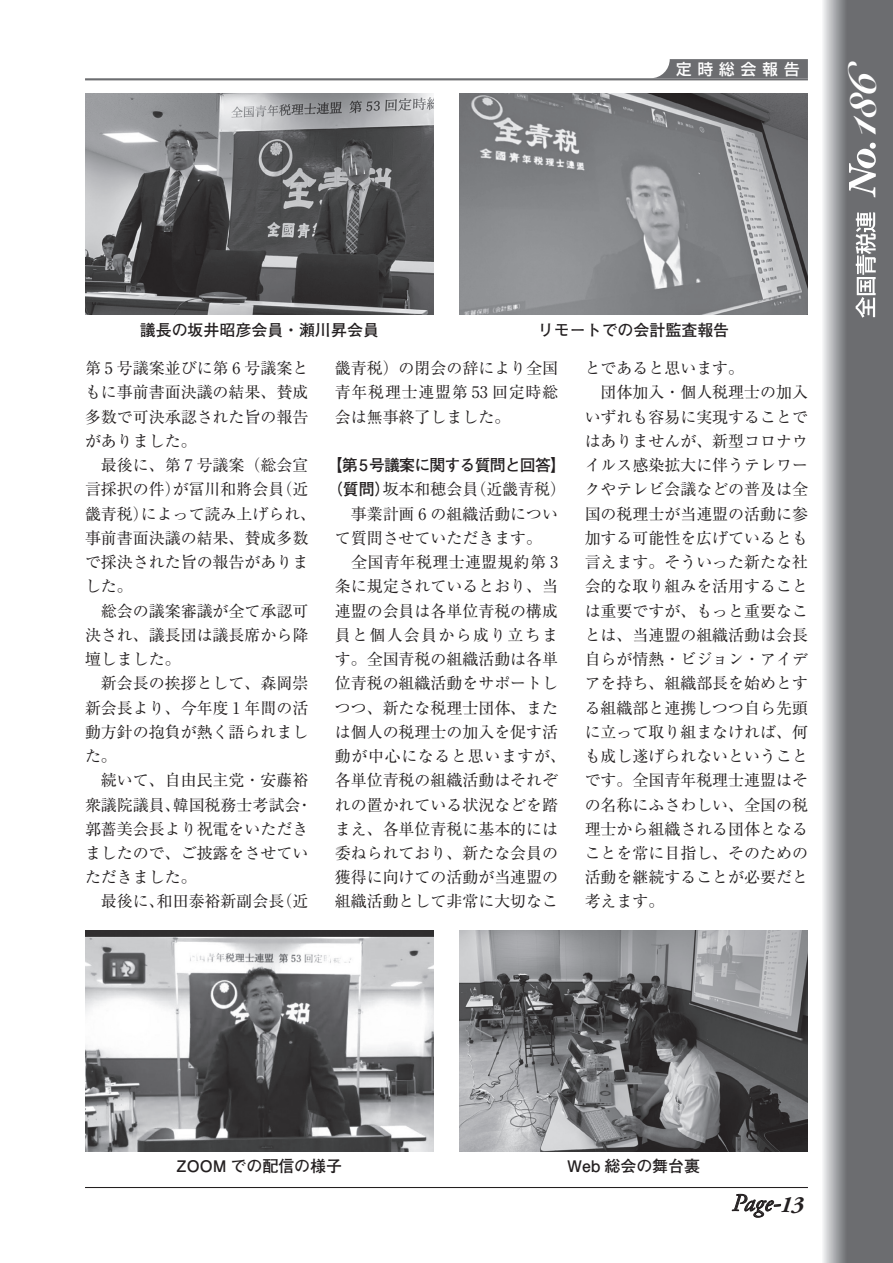
<style>
.page{position:relative;width:893px;height:1263px;background:#fff}
.page>*{position:absolute;margin:0;border:0;box-sizing:border-box;transform-origin:0 0}
.t1{font:900 40.35px "Snell Roundhand";color:#fff}
.t2{font:italic 24.45px "Adobe Garamond Pro";color:#231f20}
.t3{font:15.9px/24.3px "Ryumin Pr 6 N";color:#231f20}
.t4{font:700 15.9px "Futo Go B101 Pr 6 N";color:#231f20}
.t5{font:700 15.9px "Futo Go B101 Pro";letter-spacing:-.055em;color:#231f20}
.t6{font:500 15.45px "Shin Go Pr 6 N";letter-spacing:.4em;color:#fff}
.s1{font-family:"Futo Go B101 Pro";font-weight:700}
.s2{font-weight:700;font-size:23.4px}
</style>
<div class="page">
<svg style="left:823px;top:0;width:70px;height:1263px;background:#86878a"></svg>
<hr style="left:85px;top:78px;width:723px;height:2px;background:#6c6d70">
<svg style="left:654px;top:59px;width:154px;height:19px;background:#78797b"></svg>
<svg style="left:856px;top:212px;width:20px;height:106px"></svg>
<svg style="left:849px;top:143px;width:27px;height:54px"></svg>
<img style="left:85px;top:94px;width:349px;height:221px">
<img style="left:459px;top:930px;width:349px;height:221px">
<img style="left:459px;top:94px;width:349px;height:221px">
<img style="left:85px;top:930px;width:349px;height:221px">
<svg style="left:732px;top:1194px;width:49px;height:23px"></svg>
<hr style="left:85px;top:1187px;width:723px;height:1px;background:#231f20">
<p class="t6" style="left:676px;top:57px;width:125px">定時総会報告</p>
<h1 class="t1" style="left:838px;top:135px;width:75px;rotate:-90deg">186</h1>
<p class="t4" style="left:140px;top:317px;width:241px">議長の坂井昭彦会員・瀬川昇会員</p>
<p class="t4" style="left:538px;top:317px;width:193px">リモートでの会計監査報告</p>
<p class="t3" style="left:85px;top:355px;width:233px">第 5 号議案並びに第 6 号議案ともに事前書面決議の結果、賛成多数で可決承認された旨の報告がありました。<br>　最後に、第 7 号議案（総会宣言採択の件）が冨川和將会員（近畿青税）によって読み上げられ、事前書面決議の結果、賛成多数で採決された旨の報告がありました。<br>　総会の議案審議が全て承認可決され、議長団は議長席から降壇しました。<br>　新会長の挨拶として、森岡崇新会長より、今年度 1 年間の活動方針の抱負が熱く語られました。<br>　続いて、自由民主党・安藤裕衆議院議員、韓国税務士考試会・郭薔美会長より祝電をいただきましたので、ご披露をさせていただきました。<br>　最後に、和田泰裕新副会長（近</p>
<p class="t3" style="left:335px;top:355px;width:225px;text-align:justify">畿青税）の閉会の辞により全国青年税理士連盟第 53 回定時総会は無事終了しました。</p>
<p class="t5" style="left:327px;top:452px;width:241px">【第5号議案に関する質問と回答】</p>
<p class="t3" style="left:335px;top:476px;width:233px;text-indent:-8px"><span class="s1">（質問）</span>坂本和穂会員（近畿青税）　事業計画 6 の組織活動について質問させていただきます。<br>　全国青年税理士連盟規約第 3条に規定されているとおり、当連盟の会員は各単位青税の構成員と個人会員から成り立ちます。全国青税の組織活動は各単位青税の組織活動をサポートしつつ、新たな税理士団体、または個人の税理士の加入を促す活動が中心になると思いますが、各単位青税の組織活動はそれぞれの置かれている状況などを踏まえ、各単位青税に基本的には委ねられており、新たな会員の獲得に向けての活動が当連盟の組織活動として非常に大切なこ</p>
<p class="t3" style="left:585px;top:355px;width:225px">とであると思います。<br>　団体加入・個人税理士の加入いずれも容易に実現することではありませんが、新型コロナウイルス感染拡大に伴うテレワークやテレビ会議などの普及は全国の税理士が当連盟の活動に参加する可能性を広げているとも言えます。そういった新たな社会的な取り組みを活用することは重要ですが、もっと重要なことは、当連盟の組織活動は会長自らが情熱・ビジョン・アイデアを持ち、組織部長を始めとする組織部と連携しつつ自ら先頭に立って取り組まなければ、何も成し遂げられないということです。全国青年税理士連盟はその名称にふさわしい、全国の税理士から組織される団体となることを常に目指し、そのための活動を継続することが必要だと考えます。</p>
<p class="t4" style="left:177px;top:1153px;width:167px">ZOOM での配信の様子</p>
<p class="t4" style="left:567px;top:1153px;width:135px">Web 総会の舞台裏</p>
<h2 class="t2" style="left:732px;top:1188px;width:73px">Page-<span class="s2">13</span></h2>
</div>
